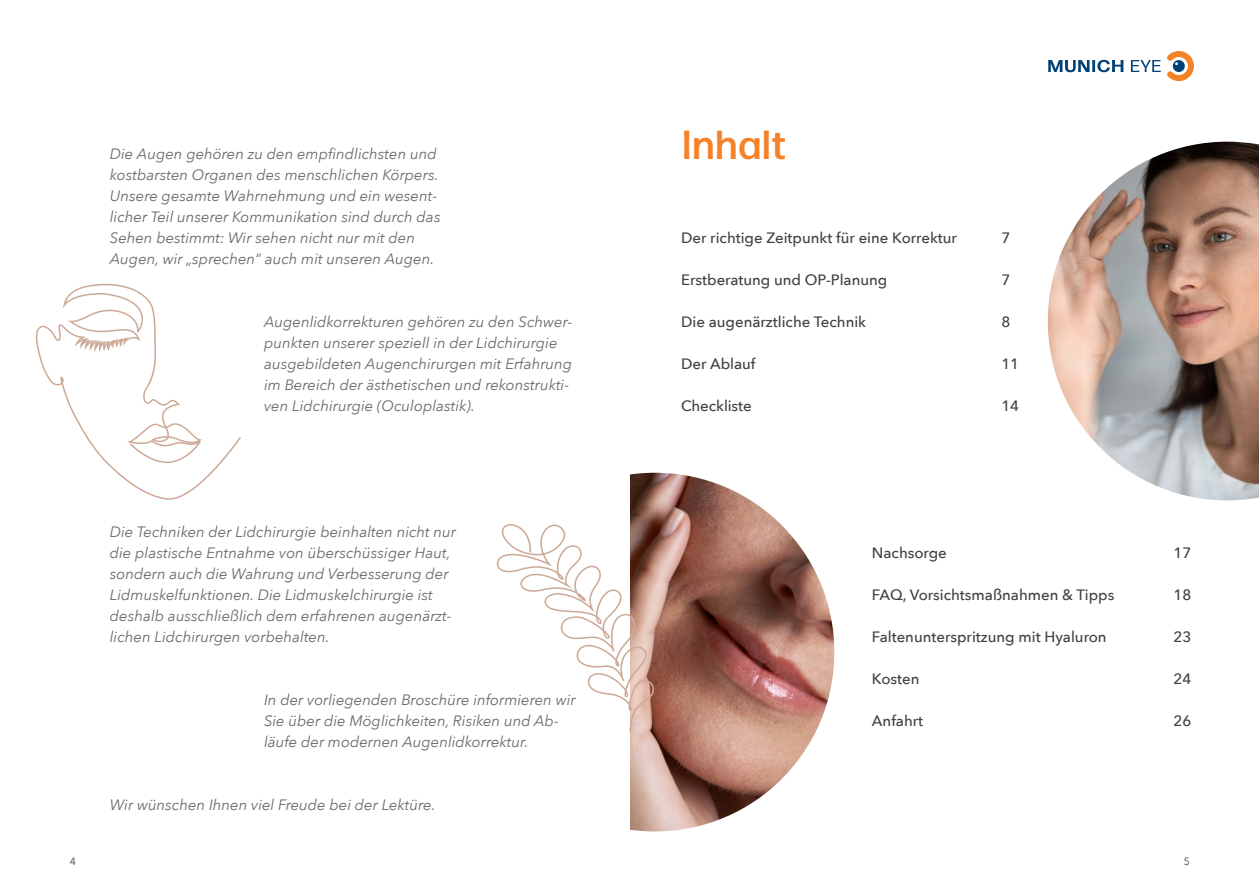
<style>
.page{position:relative;width:1259px;height:893px;background:#fff}
.page>*{position:absolute;margin:0;border:0;box-sizing:border-box;transform-origin:0 0}
.t1{font:500 40.5px "Forma DJR Text";letter-spacing:.025em;color:#f58229}
.t2{font:italic 15px/21px "Avenir Next";color:#696a6d}
.t3{font:500 15px "Avenir Next";color:#414042}
.t4{font:10.5px "Avenir Next";color:#414042}
</style>
<div class="page">
<img style="left:1047px;top:142px;width:212px;height:358px">
<img style="left:475px;top:473px;width:359px;height:358px;border-radius:179px">
<div style="left:447px;top:453px;width:183px;height:440px;background:#fff"></div>
<svg style="left:35px;top:283px;width:206px;height:217px"></svg>
<svg style="left:496px;top:524px;width:159px;height:219px"></svg>
<svg style="left:1048px;top:60px;width:75px;height:12px"></svg>
<svg style="left:1131px;top:51px;width:63px;height:30px"></svg>
<p class="t2" style="left:110px;top:143px;width:328px">Die Augen gehören zu den empfindlichsten und</p>
<p class="t2" style="left:110px;top:164px;width:332px">kostbarsten Organen des menschlichen Körpers.<br>Unsere gesamte Wahrnehmung und ein wesent&shy;licher Teil unserer Kommunikation sind durch das Sehen bestimmt: Wir sehen nicht nur mit den Augen, wir „sprechen“ auch mit unseren Augen.</p>
<p class="t2" style="left:264px;top:311px;width:310px">Augenlidkorrekturen gehören zu den Schwer&shy;punkten unserer speziell in der Lidchirurgie ausgebildeten Augenchirurgen mit Erfahrung im Bereich der ästhetischen und rekonstrukti&shy;ven Lidchirurgie (Oculoplastik).</p>
<p class="t2" style="left:110px;top:521px;width:348px">Die Techniken der Lidchirurgie beinhalten nicht nur die plastische Entnahme von überschüssiger Haut, sondern auch die Wahrung und Verbesserung der Lidmuskelfunktionen. Die Lidmuskelchirurgie ist deshalb ausschließlich dem erfahrenen augenärzt&shy;lichen Lidchirurgen vorbehalten.</p>
<p class="t2" style="left:264px;top:689px;width:313px">In der vorliegenden Broschüre informieren wir<br>Sie über die Möglichkeiten, Risiken und Ab&shy;läufe der modernen Augenlidkorrektur.</p>
<p class="t2" style="left:110px;top:794px;width:327px">Wir wünschen Ihnen viel Freude bei der Lektüre.</p>
<h1 class="t1" style="left:682px;top:119px;width:105px">Inhalt</h1>
<p class="t3" style="left:681px;top:225px;width:277px">Der richtige Zeitpunkt für eine Korrektur</p>
<p class="t3" style="left:681px;top:267px;width:208px">Erstberatung und OP-Planung</p>
<p class="t3" style="left:681px;top:309px;width:187px">Die augenärztliche Technik</p>
<p class="t3" style="left:681px;top:351px;width:76px">Der Ablauf</p>
<p class="t3" style="left:681px;top:393px;width:72px">Checkliste</p>
<p class="t3" style="left:1001px;top:225px;width:10px">7</p>
<p class="t3" style="left:1001px;top:267px;width:10px">7</p>
<p class="t3" style="left:1001px;top:309px;width:10px">8</p>
<p class="t3" style="left:1001px;top:351px;width:19px">11</p>
<p class="t3" style="left:1001px;top:393px;width:19px">14</p>
<p class="t3" style="left:872px;top:540px;width:76px">Nachsorge</p>
<p class="t3" style="left:872px;top:582px;width:244px">FAQ, Vorsichtsmaßnahmen &amp; Tipps</p>
<p class="t3" style="left:872px;top:624px;width:236px">Faltenunterspritzung mit Hyaluron</p>
<p class="t3" style="left:872px;top:666px;width:49px">Kosten</p>
<p class="t3" style="left:872px;top:708px;width:53px">Anfahrt</p>
<p class="t3" style="left:1173px;top:540px;width:19px">17</p>
<p class="t3" style="left:1173px;top:582px;width:19px">18</p>
<p class="t3" style="left:1173px;top:624px;width:19px">23</p>
<p class="t3" style="left:1173px;top:666px;width:19px">24</p>
<p class="t3" style="left:1173px;top:708px;width:19px">26</p>
<p class="t4" style="left:70px;top:852px;width:8px">4</p>
<p class="t4" style="left:1183px;top:852px;width:8px">5</p>
</div>
